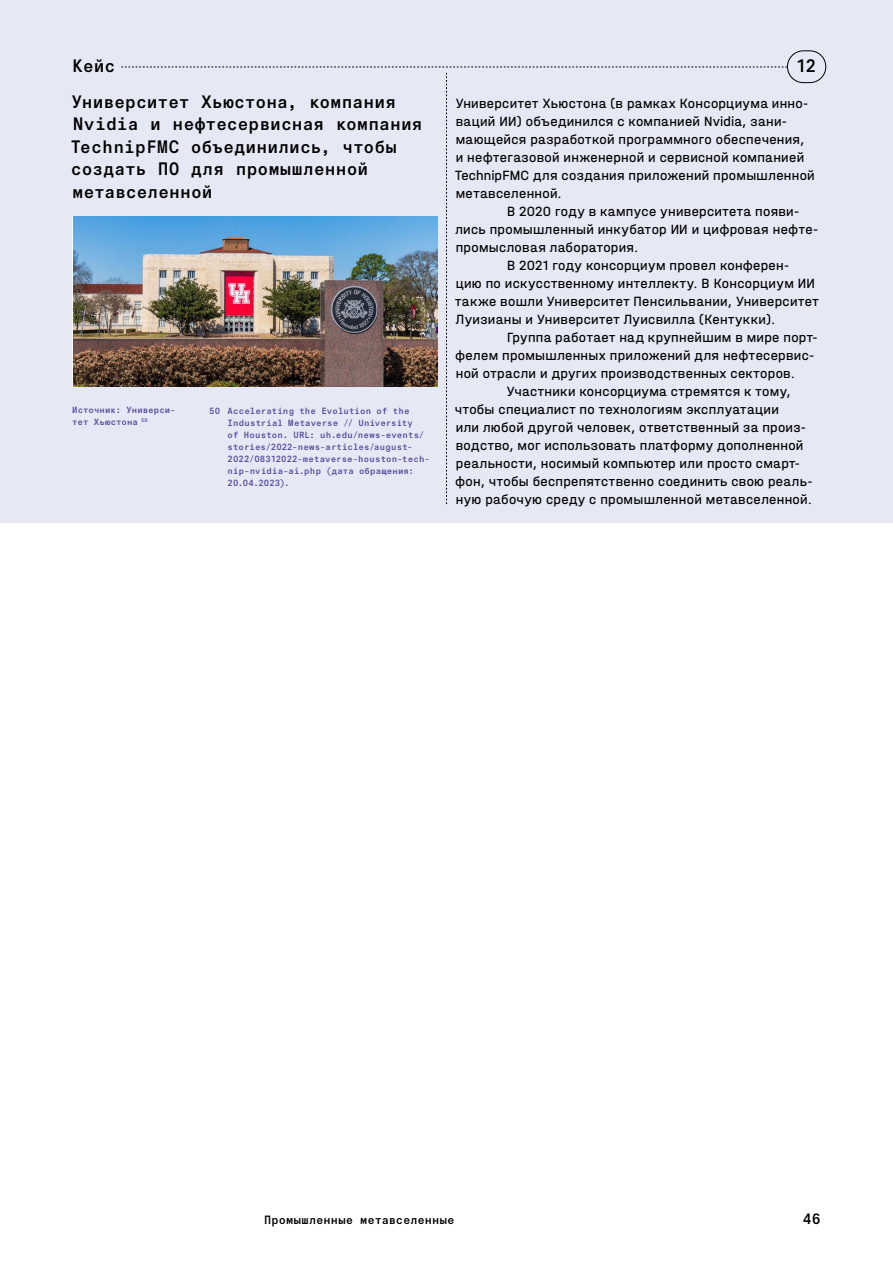
<style>
.page{position:relative;width:893px;height:1263px;background:#fff}
.page>*{position:absolute;margin:0;border:0;box-sizing:border-box;transform-origin:0 0}
.t1{font:18px/22.5px "Signal Mono";letter-spacing:.005em;color:#000}
.t2{font:15px "Signal Mono";color:#000}
.t3{font:14.1px/18px "Halvar Mittel CY";letter-spacing:.02em;color:#000}
.t4{font:12px "Signal Mono";letter-spacing:.01em;color:#000}
.t5{font:9px/12px "Signal Mono";letter-spacing:.015em;color:#4e4a99}
</style>
<div class="page">
<hr style="left:892px;top:756px;width:1px;height:378px;background:#e7e8f6">
<div style="left:0;top:0;width:893px;height:522px;background:#e7e8f6"></div>
<img style="left:73px;top:216px;width:48px;height:170px">
<svg style="left:121px;top:67px;width:666px;height:437px"></svg>
<div style="left:787px;top:50px;width:39px;height:33px;border:1px solid #000;border-radius:16px"></div>
<p class="t1" style="left:72px;top:55px;width:44px">Кейс</p>
<p class="t1" style="left:796px;top:55px;width:22px">12</p>
<p class="t1" style="left:70px;top:90px;width:354px">Университет Хьюстона, компания<br>Nvidia и нефтесервисная компания<br>TechnipFMC объединились, чтобы создать ПО для промышленной метавселенной</p>
<p class="t3" style="left:455px;top:93px;width:361px">Университет Хьюстона (в рамках Консорциума инно&shy;ваций ИИ) объединился с компанией Nvidia, зани&shy;мающейся разработкой программного обеспечения, и нефтегазовой инженерной и сервисной компанией TechnipFMC для создания приложений промышленной метавселенной.</p>
<p class="t3" style="left:507px;top:202px;width:294px">В 2020 году в кампусе университета появи-</p>
<p class="t3" style="left:455px;top:219px;width:364px">лись промышленный инкубатор ИИ и цифровая нефте-</p>
<p class="t3" style="left:456px;top:237px;width:184px">промысловая лаборатория.</p>
<p class="t3" style="left:507px;top:255px;width:284px">В 2021 году консорциум провел конферен-</p>
<p class="t3" style="left:456px;top:273px;width:361px">цию по искусственному интеллекту. В Консорциум ИИ</p>
<p class="t3" style="left:455px;top:291px;width:365px">также вошли Университет Пенсильвании, Университет</p>
<p class="t3" style="left:456px;top:310px;width:321px">Луизианы и Университет Луисвилла (Кентукки).</p>
<p class="t3" style="left:507px;top:328px;width:312px">Группа работает над крупнейшим в мире порт-</p>
<p class="t3" style="left:455px;top:345px;width:361px">фелем промышленных приложений для нефтесервис-</p>
<p class="t3" style="left:456px;top:363px;width:341px">ной отрасли и других производственных секторов.</p>
<p class="t3" style="left:507px;top:381px;width:285px">Участники консорциума стремятся к тому,</p>
<p class="t3" style="left:455px;top:400px;width:326px">чтобы специалист по технологиям эксплуатации</p>
<p class="t3" style="left:456px;top:418px;width:352px">или любой другой человек, ответственный за произ-</p>
<p class="t3" style="left:456px;top:435px;width:349px">водство, мог использовать платформу дополненной</p>
<p class="t3" style="left:456px;top:453px;width:346px">реальности, носимый компьютер или просто смарт-</p>
<p class="t3" style="left:455px;top:471px;width:359px">фон, чтобы беспрепятственно соединить свою реаль-</p>
<p class="t3" style="left:456px;top:489px;width:358px">ную рабочую среду с промышленной метавселенной.</p>
<p class="t5" style="left:72px;top:404px;width:105px">Источник: Универси&shy;тет Хьюстона <sup>50</sup></p>
<p class="t5" style="left:228px;top:405px;width:204px;text-indent:-18px">50 Accelerating the Evolution of the Industrial Metaverse // University<br>of Houston. URL: uh.edu/news-events/ stories/2022-news-articles/august-2022/08312022-metaverse-houston-tech&shy;nip-nvidia-ai.php (дата обращения:<br>20.04.2023).</p>
<p class="t4" style="left:264px;top:1212px;width:192px">Промышленные метавселенные</p>
<p class="t2" style="left:803px;top:1208px;width:19px">46</p>
</div>
